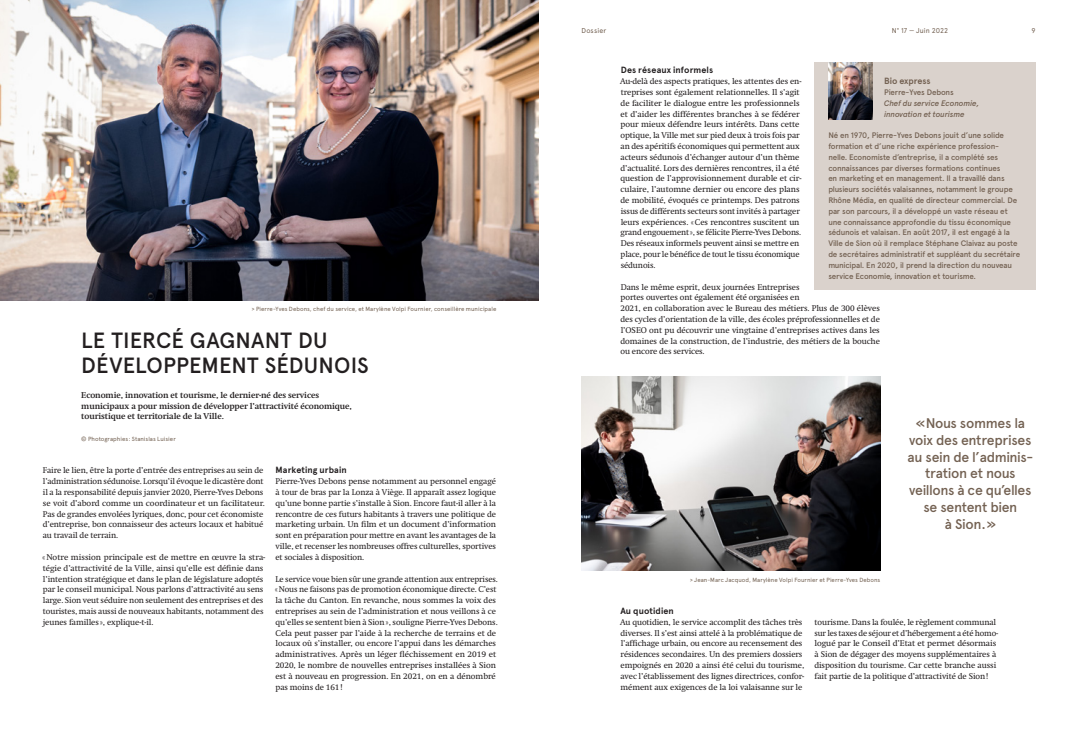
<style>
.page{position:relative;width:1078px;height:738px;background:#fff}
.page>*{position:absolute;margin:0;border:0;box-sizing:border-box;transform-origin:0 0}
.N_Titre_tertiaire{font:500 22px/24.5px "Apercu";letter-spacing:.005em;color:#231f20}
.Exergue{font:500 14px/16.8px "Apercu";letter-spacing:-.03em;color:#736152;text-align:center}
.Corps{font:700 9px "Apercu";letter-spacing:.01em;color:#231f20}
.Titre_encadré{font:700 9px "Apercu";letter-spacing:-.01em;color:#736152}
.Corps-2{font:8.3px/10.8px "Swift";letter-spacing:-.01em;color:#231f20}
.Chapeau{font:700 8.3px/10.8px "Swift";letter-spacing:-.01em;color:#231f20}
.Titre_encadré-2{font:500 8px/10.8px "Apercu";letter-spacing:-.025em;color:#736152}
.Titre_encadré-3{font:italic 500 8px/10.8px "Apercu";letter-spacing:-.015em;color:#736152}
.t1{font:7px "Apercu";letter-spacing:.015em;color:#736152}
.Légendes_photos__dro{font:6px "Apercu";letter-spacing:.005em;color:#736152}
.Légendes_photos__gau{font:6px "Apercu";letter-spacing:.005em;color:#736152}
.s1{font-style:inherit}
.s2{font-style:normal}
</style>
<div class="page">
<img style="left:0;top:0;width:539px;height:300px">
<img style="left:581px;top:376px;width:299px;height:194px">
<div style="left:814px;top:62px;width:221px;height:228px;background:#dad2cc"></div>
<img style="left:828px;top:62px;width:44px;height:58px">
<p class="Légendes_photos__dro" style="left:252px;top:305px;width:246px">&gt; Pierre-Yves Debons, chef du service, et Marylène Volpi Fournier, conseillère municipale</p>
<p class="N_Titre_tertiaire" style="left:81px;top:328px;width:289px">LE TIERCÉ GAGNANT DU<br>DÉVELOPPEMENT SÉDUNOIS</p>
<p class="Chapeau" style="left:81px;top:389px;width:272px">Economie, innovation et tourisme, le dernier-né des services municipaux a pour mission de développer l’attractivité économique, touristique et territoriale de la Ville.</p>
<p class="Légendes_photos__gau" style="left:81px;top:435px;width:96px">© Photographies: Stanislas Luisier</p>
<p class="Corps-2" style="left:43px;top:465px;width:223px">Faire le lien, être la porte d’entrée des entreprises au sein de l’administration sédunoise. Lorsqu’il évoque le dicastère dont il a la responsabilité depuis janvier 2020, Pierre-Yves Debons se voit d’abord comme un coordinateur et un facilitateur.<br>Pas de grandes envolées lyriques, donc, pour cet économiste d’entreprise, bon connaisseur des acteurs locaux et habitué au travail de terrain.</p>
<p class="Corps-2" style="left:42px;top:551px;width:225px">«Notre mission principale est de mettre en œuvre la stra&shy;tégie d’attractivité de la Ville, ainsi qu’elle est définie dans l’intention stratégique et dans le plan de législature adoptés par le conseil municipal. Nous parlons d’attractivité au sens large. Sion veut séduire non seulement des entreprises et des touristes, mais aussi de nouveaux habitants, notamment des jeunes familles», explique-t-il.</p>
<p class="Corps" style="left:275px;top:464px;width:73px">Marketing urbain</p>
<p class="Corps-2" style="left:275px;top:475px;width:222px;text-align:justify">Pierre-Yves Debons pense notamment au personnel engagé à tour de bras par la Lonza à Viège. Il apparaît assez logique qu’une bonne partie s’installe à Sion. Encore faut-il aller à la rencontre de ces futurs habitants à travers une politique de marketing urbain. Un film et un document d’information sont en préparation pour mettre en avant les avantages de la ville, et recenser les nombreuses offres culturelles, sportives et sociales à disposition.</p>
<p class="Corps-2" style="left:275px;top:573px;width:224px">Le service voue bien sûr une grande attention aux entreprises. «Nous ne faisons pas de promotion économique directe. C’est la tâche du Canton. En revanche, nous sommes la voix des entreprises au sein de l’administration et nous veillons à ce qu’elles se sentent bien à Sion», souligne Pierre-Yves Debons.<br>Cela peut passer par l’aide à la recherche de terrains et de locaux où s’installer, ou encore l’appui dans les démarches administratives. Après un léger fléchissement en 2019 et 2020, le nombre de nouvelles entreprises installées à Sion est à nouveau en progression. En 2021, on en a dénombré pas moins de 161!</p>
<p class="t1" style="left:581px;top:26px;width:26px">Dossier</p>
<p class="t1" style="left:891px;top:26px;width:58px">N° 17 — Juin 2022</p>
<p class="t1" style="left:1031px;top:26px;width:6px">9</p>
<p class="Corps" style="left:620px;top:65px;width:94px">Des réseaux informels</p>
<p class="Corps-2" style="left:620px;top:76px;width:183px">Au-delà des aspects pratiques, les attentes des en&shy;treprises sont également relationnelles. Il s’agit de faciliter le dialogue entre les professionnels et d’aider les différentes branches à se fédérer pour mieux défendre leurs intérêts. Dans cette optique, la Ville met sur pied deux à trois fois par an des apéritifs économiques qui permettent aux acteurs sédunois d’échanger autour d’un thème d’actualité. Lors des dernières rencontres, il a été question de l’approvisionnement durable et cir&shy;culaire, l’automne dernier ou encore des plans de mobilité, évoqués ce printemps. Des patrons issus de différents secteurs sont invités à partager leurs expériences. «Ces rencontres suscitent un grand engouement», se félicite Pierre-Yves Debons.<br>Des réseaux informels peuvent ainsi se mettre en place, pour le bénéfice de tout le tissu économique sédunois.</p>
<p class="Corps-2" style="left:620px;top:281px;width:261px">Dans le même esprit, deux journées Entreprises<br>portes ouvertes ont également été organisées en<br>2021, en collaboration avec le Bureau des métiers. Plus de 300 élèves des cycles d’orientation de la ville, des écoles préprofessionnelles et de l’<span class="s1">OSEO</span> ont pu découvrir une vingtaine d’entreprises actives dans les domaines de la construction, de l’industrie, des métiers de la bouche ou encore des services.</p>
<p class="Titre_encadré" style="left:883px;top:75px;width:48px">Bio express</p>
<p class="Titre_encadré-3" style="left:883px;top:87px;width:97px"><span class="s2">Pierre-Yves Debons<br></span>Chef du service Economie, innovation et tourisme</p>
<p class="Titre_encadré-2" style="left:828px;top:130px;width:193px">Né en 1970, Pierre-Yves Debons jouit d’une solide formation et d’une riche expérience profession-<br>nelle. Economiste d’entreprise, il a complété ses connaissances par diverses formations continues<br>en marketing et en management. Il a travaillé dans plusieurs sociétés valaisannes, notamment le groupe Rhône Média, en qualité de directeur commercial. De par son parcours, il a développé un vaste réseau et une connaissance approfondie du tissu économique sédunois et valaisan. En août 2017, il est engagé à la Ville de Sion où il remplace Stéphane Claivaz au poste de secrétaires administratif et suppléant du secrétaire municipal. En 2020, il prend la direction du nouveau service Economie, innovation et tourisme.</p>
<p class="Légendes_photos__dro" style="left:690px;top:575px;width:192px">&gt; Jean-Marc Jacquod, Marylène Volpi Fournier et Pierre-Yves Debons</p>
<p class="Exergue" style="left:907px;top:414px;width:127px">«Nous sommes la voix des entreprises au sein de l’adminis&shy;tration et nous veillons à ce qu’elles se sentent bien<br>à Sion.»</p>
<p class="Corps" style="left:620px;top:605px;width:55px">Au quotidien</p>
<p class="Corps-2" style="left:620px;top:616px;width:186px">Au quotidien, le service accomplit des tâches très diverses. Il s’est ainsi attelé à la problématique de l’affichage urbain, ou encore au recensement des résidences secondaires. Un des premiers dossiers empoignés en 2020 a ainsi été celui du tourisme, avec l’établissement des lignes directrices, confor&shy;mément aux exigences de la loi valaisanne sur le</p>
<p class="Corps-2" style="left:814px;top:616px;width:185px">tourisme. Dans la foulée, le règlement communal sur les taxes de séjour et d’hébergement a été homo&shy;logué par le Conseil d’Etat et permet désormais à Sion de dégager des moyens supplémentaires à disposition du tourisme. Car cette branche aussi fait partie de la politique d’attractivité de Sion!</p>
</div>
